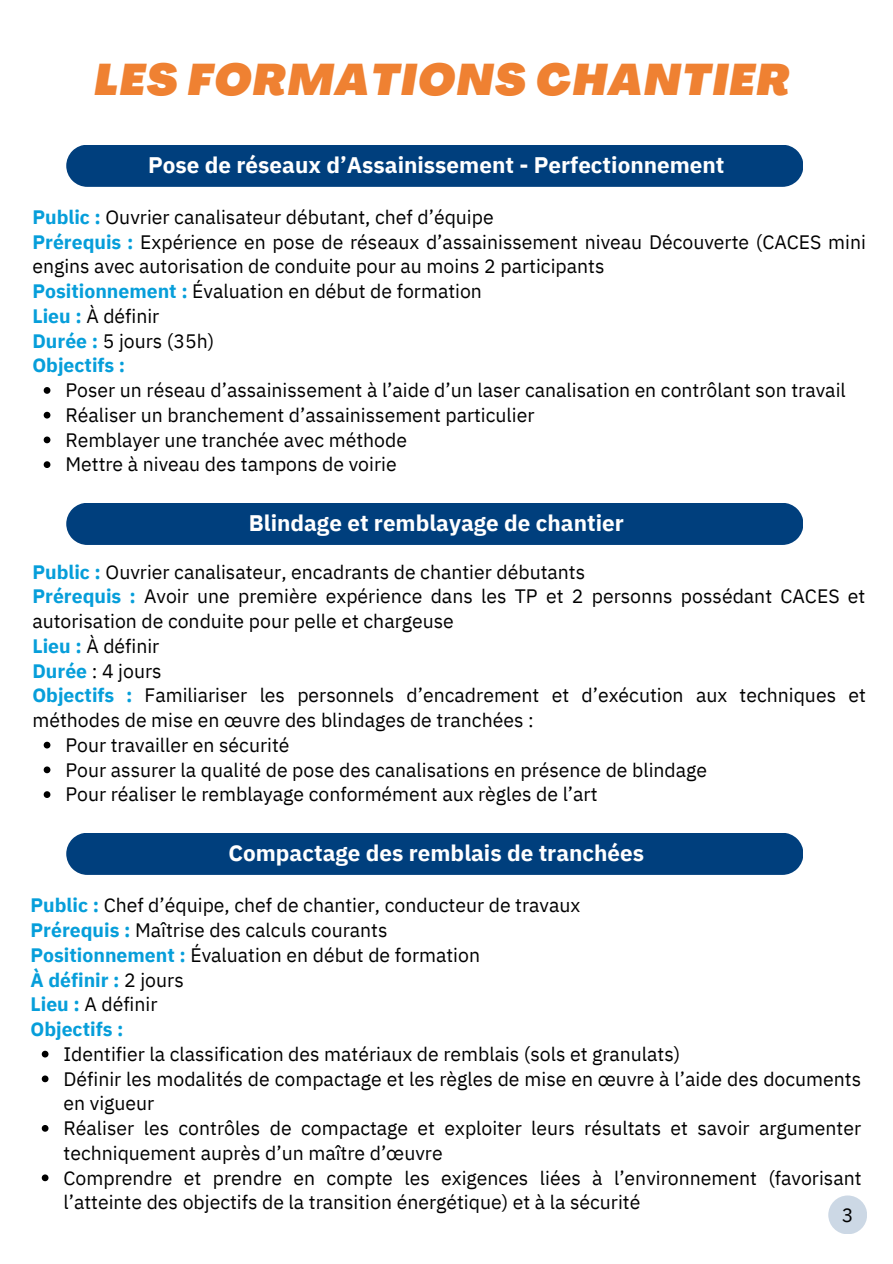
<style>
.page{position:relative;width:893px;height:1264px;background:#fff}
.page>*{position:absolute;margin:0;border:0;box-sizing:border-box;transform-origin:0 0}
.t1{font:italic 900 43.5px "Agrandir";letter-spacing:.035em;color:#ef8132}
.t2{font:700 22.5px "IBM Plex Sans";color:#fff}
.t3{font:19.5px "IBM Plex Sans";color:#000}
.t4{font:19.35px/24.8px "IBM Plex Sans";color:#000}
.s1{font-weight:700;color:#069eda}
</style>
<div class="page">
<div style="left:66px;top:145px;width:736px;height:41px;background:#003f7d"></div>
<svg style="left:44px;top:387px;width:6px;height:7px"></svg>
<svg style="left:44px;top:412px;width:6px;height:6px"></svg>
<svg style="left:44px;top:436px;width:6px;height:7px"></svg>
<svg style="left:44px;top:461px;width:6px;height:7px"></svg>
<div style="left:66px;top:503px;width:736px;height:41px;background:#003f7d"></div>
<svg style="left:44px;top:741px;width:6px;height:7px"></svg>
<svg style="left:44px;top:766px;width:6px;height:7px"></svg>
<svg style="left:44px;top:791px;width:6px;height:7px"></svg>
<div style="left:66px;top:833px;width:736px;height:41px;background:#003f7d"></div>
<svg style="left:42px;top:1050px;width:6px;height:7px"></svg>
<svg style="left:42px;top:1075px;width:6px;height:7px"></svg>
<svg style="left:42px;top:1125px;width:6px;height:6px"></svg>
<svg style="left:42px;top:1174px;width:6px;height:7px"></svg>
<div style="left:828px;top:1195px;width:39px;height:39px;background:#ccd8e5;border-radius:50%"></div>
<h1 class="t1" style="left:94px;top:62px;width:696px">LES FORMATIONS CHANTIER</h1>
<p class="t2" style="left:148px;top:150px;width:578px">Pose de réseaux d’Assainissement - Perfectionnement</p>
<p class="t4" style="left:32px;top:204px;width:835px"><span class="s1">Public :</span> Ouvrier canalisateur débutant, chef d’équipe<br><span class="s1">Prérequis :</span> Expérience en pose de réseaux d’assainissement niveau Découverte (CACES mini engins avec autorisation de conduite pour au moins 2 participants<br><span class="s1">Positionnement :</span> Évaluation en début de formation<br><span class="s1">Lieu :</span> À définir<br><span class="s1">Durée :</span> 5 jours (35h)<br><span class="s1">Objectifs :</span></p>
<p class="t4" style="left:65px;top:377px;width:781px">Poser un réseau d’assainissement à l’aide d’un laser canalisation en contrôlant son travail Réaliser un branchement d’assainissement particulier<br>Remblayer une tranchée avec méthode<br>Mettre à niveau des tampons de voirie</p>
<p class="t2" style="left:249px;top:508px;width:376px">Blindage et remblayage de chantier</p>
<p class="t4" style="left:32px;top:559px;width:834px"><span class="s1">Public :</span> Ouvrier canalisateur, encadrants de chantier débutants<br><span class="s1">Prérequis :</span> Avoir une première expérience dans les TP et 2 personns possédant CACES et autorisation de conduite pour pelle et chargeuse<br><span class="s1">Lieu :</span> À définir<br><span class="s1">Durée</span> : 4 jours<br><span class="s1">Objectifs :</span> Familiariser les personnels d’encadrement et d’exécution aux techniques et méthodes de mise en œuvre des blindages de tranchées :</p>
<p class="t4" style="left:65px;top:732px;width:643px">Pour travailler en sécurité<br>Pour assurer la qualité de pose des canalisations en présence de blindage<br>Pour réaliser le remblayage conformément aux règles de l’art</p>
<p class="t2" style="left:228px;top:838px;width:417px">Compactage des remblais de tranchées</p>
<p class="t4" style="left:30px;top:892px;width:551px"><span class="s1">Public :</span> Chef d’équipe, chef de chantier, conducteur de travaux <span class="s1">Prérequis :</span> Maîtrise des calculs courants<br><span class="s1">Positionnement :</span> Évaluation en début de formation<br><span class="s1">À définir :</span> 2 jours<br><span class="s1">Lieu :</span> A définir<br><span class="s1">Objectifs :</span></p>
<p class="t4" style="left:63px;top:1041px;width:799px">Identifier la classification des matériaux de remblais (sols et granulats)<br>Définir les modalités de compactage et les règles de mise en œuvre à l’aide des documents en vigueur<br>Réaliser les contrôles de compactage et exploiter leurs résultats et savoir argumenter techniquement auprès d’un maître d’œuvre<br>Comprendre et prendre en compte les exigences liées à l’environnement (favorisant l’atteinte des objectifs de la transition énergétique) et à la sécurité</p>
<p class="t3" style="left:841px;top:1201px;width:13px">3</p>
</div>
